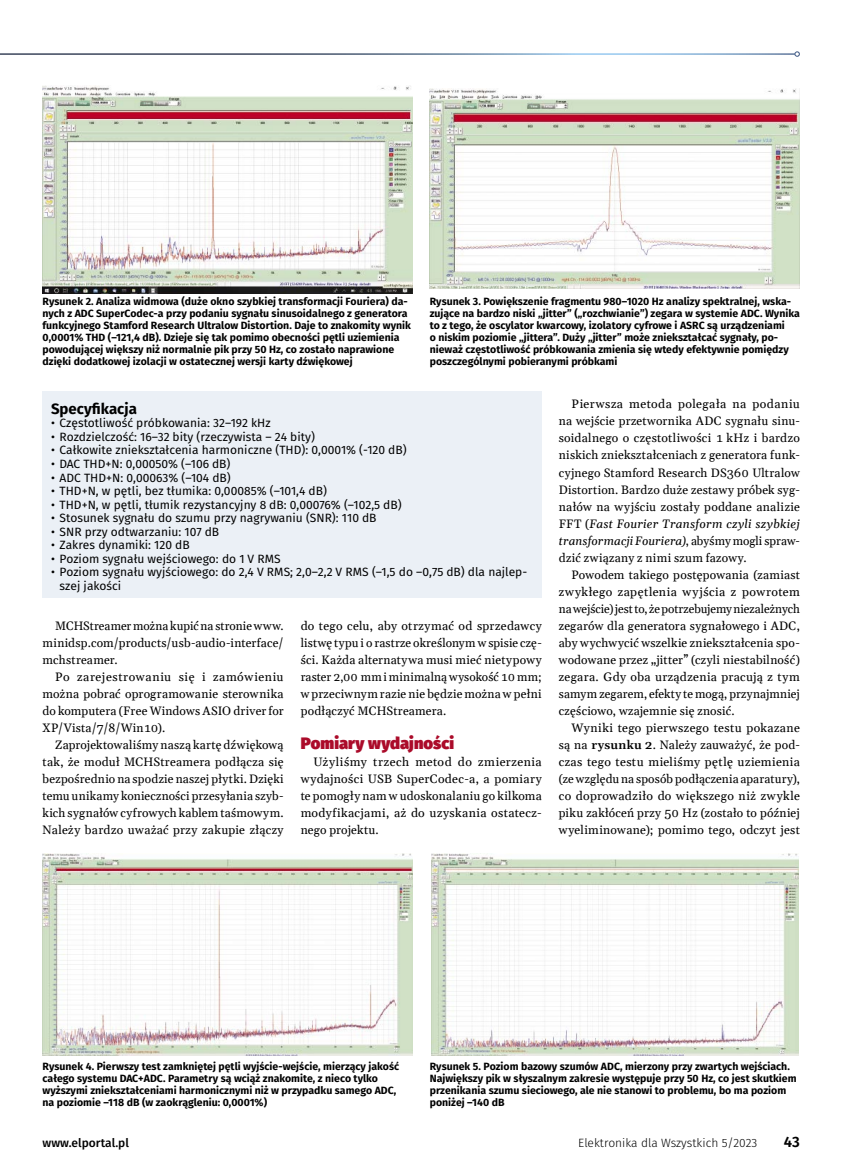
<style>
.page{position:relative;width:851px;height:1170px;background:#fff}
.page>*{position:absolute;margin:0;border:0;box-sizing:border-box;transform-origin:0 0}
.t1{font:900 16.5px "Fira Sans";letter-spacing:.005em;color:#ab0b2a}
.t2{font:700 15px "Fira Sans";color:#000}
.t3{font:600 15px "Fira Sans";color:#000}
.t4{font:12px/17px "Gelasio";letter-spacing:.02em;color:#000;text-align:justify}
.t5{font:12px/13.5px "Fira Sans";color:#000}
.t6{font:300 12px "Fira Sans";color:#000}
.t7{font:500 12px "Fira Sans";color:#000}
.t8{font:700 10.5px/12px "Fira Sans";color:#000}
.s1{font-style:italic}
.s2{font-weight:600}
</style>
<div class="page">
<svg style="left:0;top:51px;width:799px;height:6px"></svg>
<img style="left:43px;top:85px;width:369px;height:208px">
<img style="left:429px;top:88px;width:370px;height:200px">
<img style="left:43px;top:853px;width:369px;height:201px">
<img style="left:431px;top:853px;width:367px;height:201px">
<div style="left:43px;top:391px;width:498px;height:207px;background:#ebf0f6"></div>
<p class="t8" style="left:43px;top:295px;width:370px">Rysunek 2. Analiza widmowa (duże okno szybkiej transformacji Fouriera) da&shy;nych z ADC SuperCodec-a przy podaniu sygnału sinusoidalnego z generatora funkcyjnego Stamford Research Ultralow Distortion. Daje to znakomity wynik 0,0001% THD (–121,4 dB). Dzieje się tak pomimo obecności pętli uziemienia powodującej większy niż normalnie pik przy 50 Hz, co zostało naprawione dzięki dodatkowej izolacji w ostatecznej wersji karty dźwiękowej</p>
<p class="t8" style="left:429px;top:295px;width:371px">Rysunek 3. Powiększenie fragmentu 980–1020 Hz analizy spektralnej, wska&shy;zujące na bardzo niski „jitter” („rozchwianie”) zegara w systemie ADC. Wynika to z tego, że oscylator kwarcowy, izolatory cyfrowe i ASRC są urządzeniami<br>o niskim poziomie „jittera”. Duży „jitter” może zniekształcać sygnały, po&shy;nieważ częstotliwość próbkowania zmienia się wtedy efektywnie pomiędzy poszczególnymi pobieranymi próbkami</p>
<p class="t2" style="left:51px;top:396px;width:87px">Specyfikacja</p>
<p class="t5" style="left:51px;top:416px;width:221px">• Częstotliwość próbkowania: 32–192 kHz</p>
<p class="t5" style="left:51px;top:429px;width:265px">• Rozdzielczość: 16–32 bity (rzeczywista – 24 bity)</p>
<p class="t5" style="left:51px;top:443px;width:357px">• Całkowite zniekształcenia harmoniczne (THD): 0,0001% (-120 dB)</p>
<p class="t5" style="left:51px;top:456px;width:181px">• DAC THD+N: 0,00050% (–106 dB)</p>
<p class="t5" style="left:51px;top:470px;width:181px">• ADC THD+N: 0,00063% (–104 dB)</p>
<p class="t5" style="left:51px;top:483px;width:277px">• THD+N, w pętli, bez tłumika: 0,00085% (–101,4 dB)</p>
<p class="t5" style="left:51px;top:497px;width:352px">• THD+N, w pętli, tłumik rezystancyjny 8 dB: 0,00076% (–102,5 dB)</p>
<p class="t5" style="left:51px;top:510px;width:327px">• Stosunek sygnału do szumu przy nagrywaniu (SNR): 110 dB</p>
<p class="t5" style="left:51px;top:524px;width:169px">• SNR przy odtwarzaniu: 107 dB</p>
<p class="t5" style="left:51px;top:537px;width:140px">• Zakres dynamiki: 120 dB</p>
<p class="t5" style="left:51px;top:551px;width:231px">• Poziom sygnału wejściowego: do 1 V RMS</p>
<p class="t5" style="left:60px;top:564px;width:469px;text-indent:-9px">• Poziom sygnału wyjściowego: do 2,4 V RMS; 2,0–2,2 V RMS (–1,5 do –0,75 dB) dla najlep&shy;szej jakości</p>
<p class="t4" style="left:43px;top:615px;width:242px;text-indent:13px">MCHStreamer można kupić na stronie www. minidsp.com/products/usb-audio-interface/ mchstreamer.</p>
<p class="t4" style="left:43px;top:666px;width:242px;text-indent:13px">Po zarejestrowaniu się i zamówieniu można pobrać oprogramowanie sterownika do komputera (Free Windows ASIO driver for XP/Vista/7/8/Win10).</p>
<p class="t4" style="left:43px;top:734px;width:242px;text-indent:13px">Zaprojektowaliśmy naszą kartę dźwiękową tak, że moduł MCHStreamera podłącza się bezpośrednio na spodzie naszej płytki. Dzięki temu unikamy konieczności przesyłania szyb&shy;kich sygnałów cyfrowych kablem taśmowym.<br>Należy bardzo uważać przy zakupie złączy</p>
<p class="t4" style="left:300px;top:615px;width:242px">do tego celu, aby otrzymać od sprzedawcy listwę typu i o rastrze określonym w spisie czę&shy;ści. Każda alternatywa musi mieć nietypowy raster 2,00 mm i minimalną wysokość 10 mm; w przeciwnym razie nie będzie można w pełni podłączyć MCHStreamera.</p>
<h1 class="t1" style="left:300px;top:727px;width:155px">Pomiary wydajności</h1>
<p class="t4" style="left:300px;top:751px;width:242px;text-indent:13px">Użyliśmy trzech metod do zmierzenia wydajności USB SuperCodec-a, a pomiary te pomogły nam w udoskonalaniu go kilkoma modyfikacjami, aż do uzyskania ostatecz&shy;nego projektu.</p>
<p class="t4" style="left:558px;top:394px;width:242px;text-indent:13px">Pierwsza metoda polegała na podaniu na wejście przetwornika ADC sygnału sinu&shy;soidalnego o częstotliwości 1 kHz i bardzo niskich zniekształceniach z generatora funk&shy;cyjnego Stamford Research DS360 Ultralow Distortion. Bardzo duże zestawy próbek syg&shy;nałów na wyjściu zostały poddane analizie FFT (<span class="s1">Fast Fourier Transform czyli szybkiej transformacji Fouriera)</span>, abyśmy mogli spraw&shy;dzić związany z nimi szum fazowy.</p>
<p class="t4" style="left:558px;top:564px;width:242px;text-indent:13px">Powodem takiego postępowania (zamiast zwykłego zapętlenia wyjścia z powrotem na wejście) jest to, że potrzebujemy niezależnych zegarów dla generatora sygnałowego i ADC, aby wychwycić wszelkie zniekształcenia spo&shy;wodowane przez „jitter” (czyli niestabilność) zegara. Gdy oba urządzenia pracują z tym samym zegarem, efekty te mogą, przynajmniej częściowo, wzajemnie się znosić.</p>
<p class="t4" style="left:558px;top:717px;width:242px;text-indent:13px">Wyniki tego pierwszego testu pokazane są na <span class="s2">rysunku 2</span>. Należy zauważyć, że pod&shy;czas tego testu mieliśmy pętlę uziemienia (ze względu na sposób podłączenia aparatury), co doprowadziło do większego niż zwykle piku zakłóceń przy 50 Hz (zostało to później wyeliminowane); pomimo tego, odczyt jest</p>
<p class="t8" style="left:43px;top:1059px;width:358px">Rysunek 4. Pierwszy test zamkniętej pętli wyjście-wejście, mierzący jakość całego systemu DAC+ADC. Parametry są wciąż znakomite, z nieco tylko wyższymi zniekształceniami harmonicznymi niż w przypadku samego ADC, na poziomie –118 dB (w zaokrągleniu: 0,0001%)</p>
<p class="t8" style="left:429px;top:1059px;width:368px">Rysunek 5. Poziom bazowy szumów ADC, mierzony przy zwartych wejściach.<br>Największy pik w słyszalnym zakresie występuje przy 50 Hz, co jest skutkiem przenikania szumu sieciowego, ale nie stanowi to problemu, bo ma poziom poniżej –140 dB</p>
<p class="t7" style="left:43px;top:1132px;width:88px">www.elportal.pl</p>
<p class="t6" style="left:578px;top:1133px;width:181px">Elektronika dla Wszystkich 5/2023</p>
<p class="t3" style="left:783px;top:1128px;width:17px">43</p>
</div>
